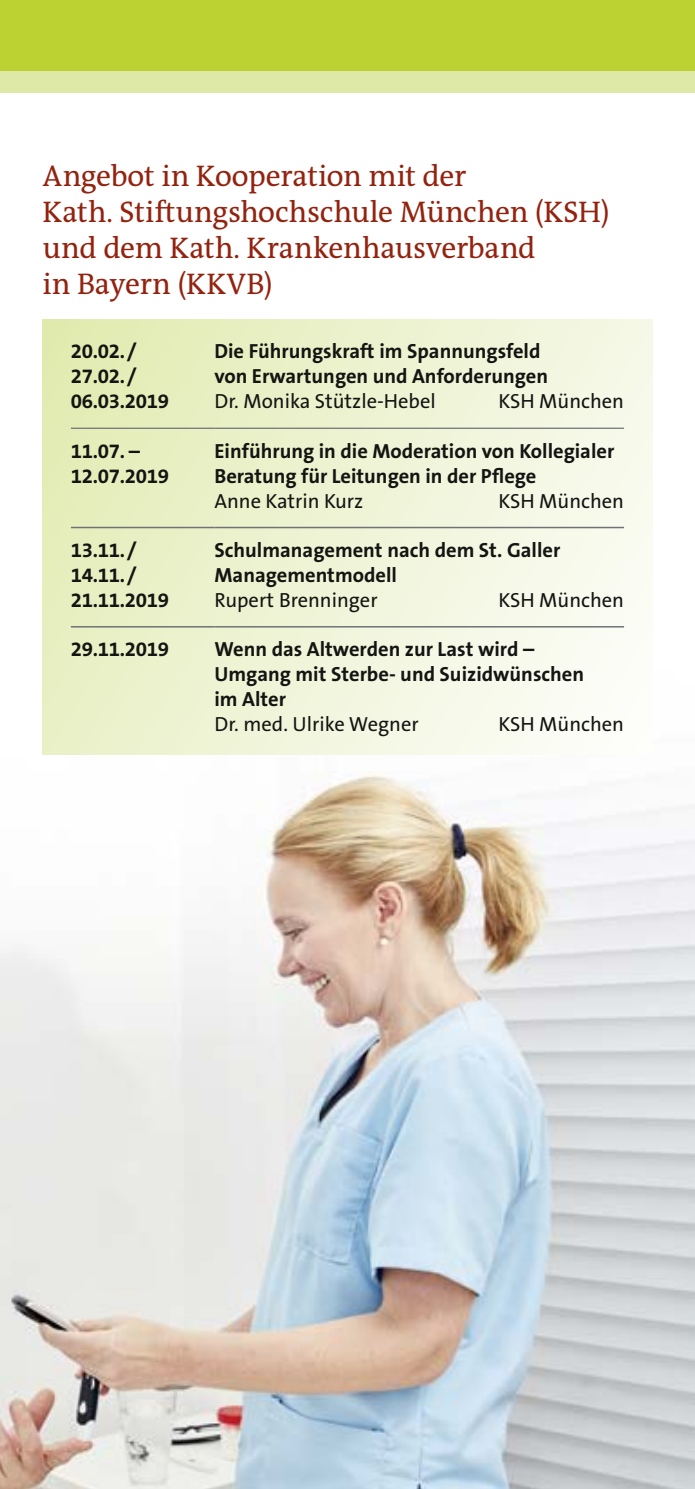
<style>
.page{position:relative;width:695px;height:1489px;background:#fff}
.page>*{position:absolute;margin:0;border:0;box-sizing:border-box;transform-origin:0 0}
.t1{font:30px/36px "The Antiqua B";letter-spacing:-.01em;color:#93230f}
.t2{font:700 20.5px/25px "The Sans B7";color:#141412}
.t3{font:20.5px "The Sans B5 Plain";color:#141412}
</style>
<div class="page">
<img style="left:0;top:92px;width:694px;height:1396px">
<div style="left:0;top:0;width:694px;height:92px;background:#dfe9a7"></div>
<div style="left:0;top:0;width:694px;height:71px;background:#bcd232"></div>
<div style="left:43px;top:320px;width:609px;height:434px;background:linear-gradient(to right,#e5edba,#f9fbf2)"></div>
<hr style="left:71px;top:626px;width:143px;height:1px;background:#707376">
<hr style="left:214px;top:626px;width:410px;height:1px;background:#707376">
<hr style="left:71px;top:526px;width:143px;height:2px;background:#707376">
<hr style="left:214px;top:526px;width:410px;height:2px;background:#707376">
<hr style="left:71px;top:427px;width:143px;height:2px;background:#707376">
<hr style="left:214px;top:427px;width:410px;height:2px;background:#707376">
<h1 class="t1" style="left:43px;top:157px;width:568px">Angebot in Kooperation mit der<br>Kath. Stiftungshochschule München (KSH) und dem Kath. Krankenhausverband<br>in Bayern (KKVB)</h1>
<p class="t2" style="left:71px;top:339px;width:100px">20.02./<br>27.02./<br>06.03.2019</p>
<p class="t2" style="left:214px;top:339px;width:335px">Die Führungskraft im Spannungsfeld von Erwartungen und Anforderungen</p>
<p class="t3" style="left:214px;top:390px;width:223px">Dr. Monika Stützle-Hebel</p>
<p class="t3" style="left:498px;top:390px;width:127px">KSH München</p>
<p class="t2" style="left:71px;top:439px;width:100px">11.07. –<br>12.07.2019</p>
<p class="t2" style="left:214px;top:439px;width:401px">Einführung in die Moderation von Kollegialer<br>Beratung für Leitungen in der Pflege</p>
<p class="t3" style="left:214px;top:489px;width:150px">Anne Katrin Kurz</p>
<p class="t3" style="left:498px;top:489px;width:127px">KSH München</p>
<p class="t2" style="left:71px;top:538px;width:100px">13.11./<br>14.11./<br>21.11.2019</p>
<p class="t2" style="left:214px;top:538px;width:347px">Schulmanagement nach dem St. Galler<br>Managementmodell</p>
<p class="t3" style="left:214px;top:589px;width:164px">Rupert Brenninger</p>
<p class="t3" style="left:498px;top:589px;width:127px">KSH München</p>
<p class="t2" style="left:71px;top:637px;width:100px">29.11.2019</p>
<p class="t2" style="left:214px;top:637px;width:371px">Wenn das Altwerden zur Last wird –<br>Umgang mit Sterbe- und Suizidwünschen im Alter</p>
<p class="t3" style="left:214px;top:713px;width:206px">Dr. med. Ulrike Wegner</p>
<p class="t3" style="left:498px;top:713px;width:127px">KSH München</p>
</div>
